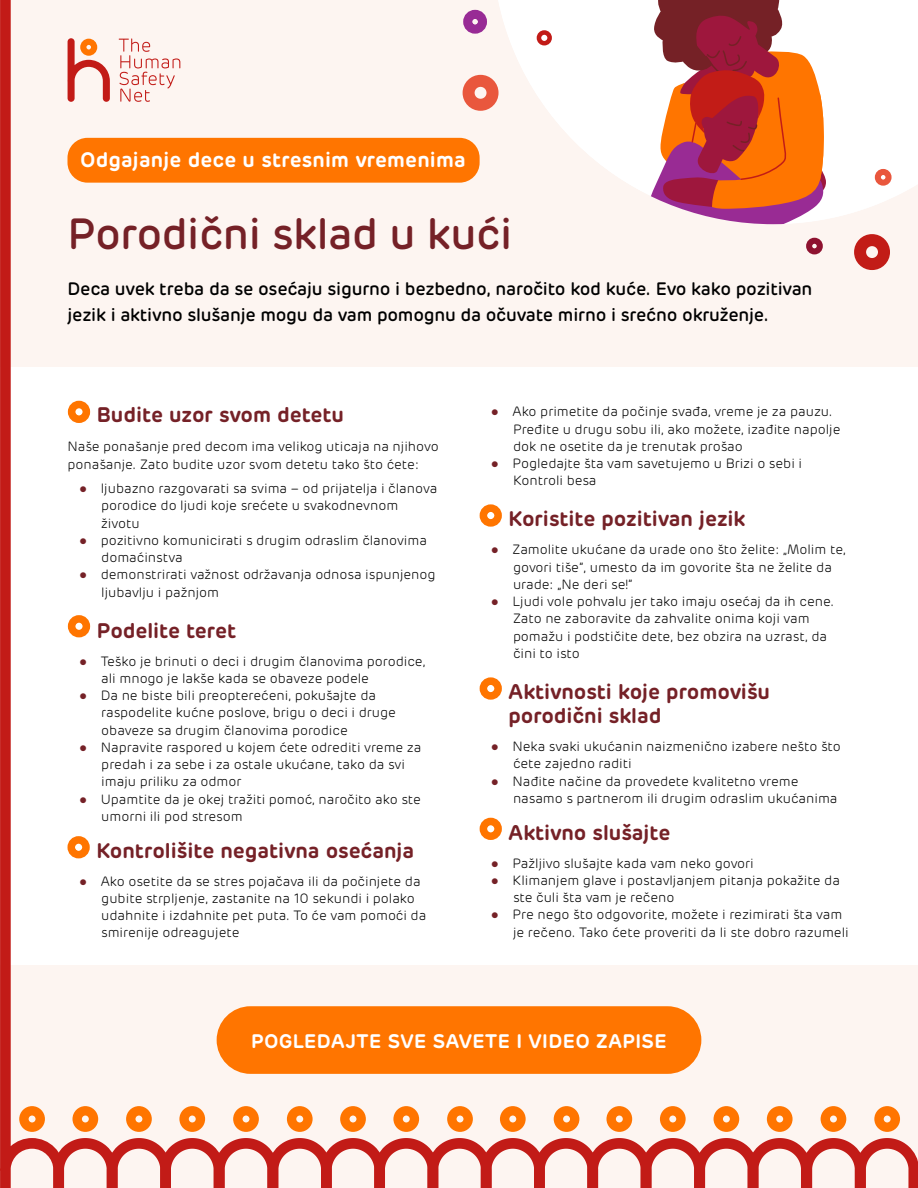
<style>
.page{position:relative;width:918px;height:1188px;background:#fff}
.page>*{position:absolute;margin:0;border:0;box-sizing:border-box;transform-origin:0 0}
.t1{font:500 43.5px "Rubrik";letter-spacing:-.01em;color:#752127}
.t2{font:600 21px/24px "Rubrik";color:#752127}
.t3{font:600 20.85px "Rubrik";letter-spacing:.01em;color:#fff}
.t4{font:600 19.5px "Rubrik";letter-spacing:.02em;color:#fff}
.t5{font:500 18px/25.5px "Rubrik";letter-spacing:-.01em;color:#000}
.t6{font:300 13.5px/17.2px "Rubrik";color:#000}
.s1{font-family:"Arial";font-weight:400;color:#752127}
</style>
<div class="page">
<div style="left:0;top:0;width:918px;height:367px;background:#fdf5f1"></div>
<div style="left:0;top:966px;width:918px;height:222px;background:#fdf5f1"></div>
<div style="left:67px;top:138px;width:413px;height:45px;background:#ff7500;border-radius:20px"></div>
<div style="left:68px;top:401px;width:22px;height:22px;border:8px solid #ff7500;border-radius:50%"></div>
<div style="left:68px;top:615px;width:22px;height:22px;border:8px solid #ff7500;border-radius:50%"></div>
<div style="left:67px;top:836px;width:23px;height:22px;border:8px solid #ff7500;border-radius:50%"></div>
<div style="left:480px;top:504px;width:22px;height:23px;border:8px solid #ff7500;border-radius:50%"></div>
<div style="left:480px;top:677px;width:22px;height:23px;border:8px solid #ff7500;border-radius:50%"></div>
<div style="left:480px;top:818px;width:22px;height:22px;border:8px solid #ff7500;border-radius:50%"></div>
<div style="left:217px;top:1006px;width:484px;height:68px;background:#ff7500;border-radius:34px"></div>
<div style="left:826px;top:0;width:92px;height:219px;background:#fff"></div>
<svg style="left:498px;top:0;width:147px;height:193px;fill:#fff"></svg>
<svg style="left:645px;top:0;width:181px;height:224px"></svg>
<svg style="left:67px;top:38px;width:43px;height:64px"></svg>
<svg style="left:119px;top:38px;width:61px;height:64px"></svg>
<div style="left:854px;top:234px;width:36px;height:36px;border:12px solid #c21c17;border-radius:50%"></div>
<div style="left:463px;top:75px;width:36px;height:36px;border:12px solid #e9573d;border-radius:50%"></div>
<div style="left:463px;top:10px;width:24px;height:24px;border:9px solid #982b95;border-radius:50%"></div>
<div style="left:806px;top:238px;width:17px;height:16px;border:6px solid #8e1230;border-radius:50%"></div>
<div style="left:875px;top:169px;width:17px;height:17px;border:6px solid #e9573d;border-radius:50%"></div>
<div style="left:537px;top:30px;width:15px;height:15px;border:4px solid #c21b17;border-radius:50%"></div>
<svg style="left:72px;top:1106px;width:26px;height:26px"></svg>
<svg style="left:0;top:0;width:64px;height:1188px"></svg>
<svg style="left:126px;top:1106px;width:26px;height:26px"></svg>
<svg style="left:179px;top:1106px;width:26px;height:26px"></svg>
<svg style="left:233px;top:1106px;width:26px;height:26px"></svg>
<svg style="left:287px;top:1106px;width:26px;height:26px"></svg>
<svg style="left:340px;top:1106px;width:26px;height:26px"></svg>
<svg style="left:393px;top:1106px;width:26px;height:26px"></svg>
<svg style="left:447px;top:1106px;width:26px;height:26px"></svg>
<svg style="left:554px;top:1106px;width:25px;height:26px"></svg>
<svg style="left:500px;top:1106px;width:26px;height:26px"></svg>
<svg style="left:606px;top:1106px;width:26px;height:26px"></svg>
<svg style="left:660px;top:1106px;width:26px;height:26px"></svg>
<svg style="left:714px;top:1106px;width:25px;height:26px"></svg>
<svg style="left:767px;top:1106px;width:26px;height:26px"></svg>
<svg style="left:821px;top:1106px;width:25px;height:26px"></svg>
<svg style="left:874px;top:1106px;width:26px;height:26px"></svg>
<svg style="left:53px;top:1138px;width:865px;height:50px"></svg>
<h3 class="t3" style="left:80px;top:146px;width:387px">Odgajanje dece u stresnim vremenima</h3>
<h1 class="t1" style="left:68px;top:208px;width:446px">Porodični sklad u kući</h1>
<h3 class="t5" style="left:68px;top:276px;width:746px">Deca uvek treba da se osećaju sigurno i bezbedno, naročito kod kuće. Evo kako pozitivan jezik i aktivno slušanje mogu da vam pomognu da očuvate mirno i srećno okruženje.</h3>
<h2 class="t2" style="left:97px;top:403px;width:249px">Budite uzor svom detetu</h2>
<p class="t6" style="left:68px;top:438px;width:373px;line-height:18px">Naše ponašanje pred decom ima velikog uticaja na njihovo ponašanje. Zato budite uzor svom detetu tako što ćete:</p>
<p class="t6" style="left:101px;top:480px;width:338px;text-indent:-22px"><span class="s1">●</span> ljubazno razgovarati sa svima – od prijatelja i članova porodice do ljudi koje srećete u svakodnevnom životu</p>
<p class="t6" style="left:101px;top:532px;width:327px;text-indent:-22px"><span class="s1">●</span> pozitivno komunicirati s drugim odraslim članovima domaćinstva</p>
<p class="t6" style="left:101px;top:566px;width:336px;text-indent:-22px"><span class="s1">●</span> demonstrirati važnost održavanja odnosa ispunjenog ljubavlju i pažnjom</p>
<h2 class="t2" style="left:97px;top:618px;width:141px">Podelite teret</h2>
<p class="t6" style="left:101px;top:653px;width:326px;text-indent:-22px"><span class="s1">●</span> Teško je brinuti o deci i drugim članovima porodice, ali mnogo je lakše kada se obaveze podele</p>
<p class="t6" style="left:101px;top:687px;width:296px;text-indent:-22px"><span class="s1">●</span> Da ne biste bili preopterećeni, pokušajte da raspodelite kućne poslove, brigu o deci i druge obaveze sa drugim članovima porodice</p>
<p class="t6" style="left:101px;top:739px;width:322px;text-indent:-22px"><span class="s1">●</span> Napravite raspored u kojem ćete odrediti vreme za predah i za sebe i za ostale ukućane, tako da svi imaju priliku za odmor</p>
<p class="t6" style="left:101px;top:791px;width:321px;text-indent:-22px"><span class="s1">●</span> Upamtite da je okej tražiti pomoć, naročito ako ste umorni ili pod stresom</p>
<h2 class="t2" style="left:97px;top:838px;width:319px">Kontrolišite negativna osećanja</h2>
<p class="t6" style="left:101px;top:873px;width:327px;text-indent:-22px"><span class="s1">●</span> Ako osetite da se stres pojačava ili da počinjete da gubite strpljenje, zastanite na 10 sekundi i polako udahnite i izdahnite pet puta. To će vam pomoći da smirenije odreagujete</p>
<p class="t6" style="left:513px;top:403px;width:329px;text-indent:-22px"><span class="s1">●</span> Ako primetite da počinje svađa, vreme je za pauzu.<br>Pređite u drugu sobu ili, ako možete, izađite napolje dok ne osetite da je trenutak prošao</p>
<p class="t6" style="left:513px;top:455px;width:291px;text-indent:-22px"><span class="s1">●</span> Pogledajte šta vam savetujemo u Brizi o sebi i<br>Kontroli besa</p>
<h2 class="t2" style="left:509px;top:507px;width:238px">Koristite pozitivan jezik</h2>
<p class="t6" style="left:513px;top:541px;width:334px;text-indent:-22px"><span class="s1">●</span> Zamolite ukućane da urade ono što želite: „Molim te, govori tiše”, umesto da im govorite šta ne želite da urade: „Ne deri se!”</p>
<p class="t6" style="left:513px;top:593px;width:323px;text-indent:-22px"><span class="s1">●</span> Ljudi vole pohvalu jer tako imaju osećaj da ih cene.<br>Zato ne zaboravite da zahvalite onima koji vam pomažu i podstičite dete, bez obzira na uzrast, da čini to isto</p>
<h2 class="t2" style="left:509px;top:680px;width:263px">Aktivnosti koje promovišu porodični sklad</h2>
<p class="t6" style="left:513px;top:738px;width:329px;text-indent:-22px"><span class="s1">●</span> Neka svaki ukućanin naizmenično izabere nešto što ćete zajedno raditi</p>
<p class="t6" style="left:513px;top:773px;width:326px;text-indent:-22px"><span class="s1">●</span> Nađite načine da provedete kvalitetno vreme nasamo s partnerom ili drugim odraslim ukućanima</p>
<h2 class="t2" style="left:509px;top:820px;width:163px">Aktivno slušajte</h2>
<p class="t6" style="left:491px;top:855px;width:265px"><span class="s1">●</span> Pažljivo slušajte kada vam neko govori</p>
<p class="t6" style="left:513px;top:872px;width:328px;text-indent:-22px"><span class="s1">●</span> Klimanjem glave i postavljanjem pitanja pokažite da ste čuli šta vam je rečeno</p>
<p class="t6" style="left:513px;top:906px;width:337px;text-indent:-22px"><span class="s1">●</span> Pre nego što odgovorite, možete i rezimirati šta vam je rečeno. Tako ćete proveriti da li ste dobro razumeli</p>
<h3 class="t4" style="left:251px;top:1028px;width:417px">POGLEDAJTE SVE SAVETE I VIDEO ZAPISE</h3>
</div>
